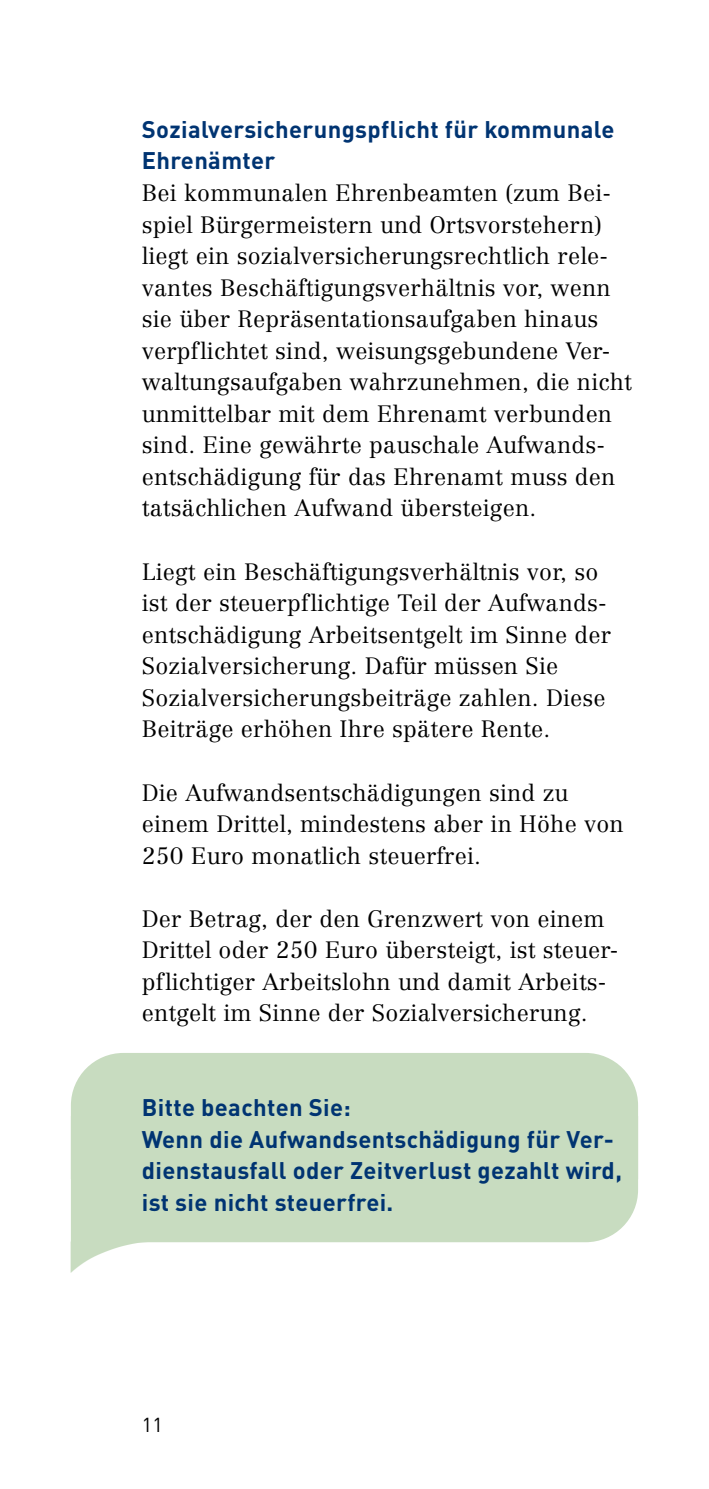
<style>
.page{position:relative;width:709px;height:1489px;background:#fff}
.page>*{position:absolute;margin:0;border:0;box-sizing:border-box;transform-origin:0 0}
.t1{font:700 23.75px/31.5px "DIN Pro";letter-spacing:.015em;color:#003472}
.t2{font:300 23.25px/31.5px "Centennial LT Pro";letter-spacing:.01em;color:#000}
.t3{font:20px "DIN Pro";color:#000}
</style>
<div class="page">
<div style="left:71px;top:1053px;width:567px;height:62px;background:#c8dcc0"></div>
<div style="left:71px;top:1115px;width:567px;height:127px;background:#c8dcc0"></div>
<svg style="left:71px;top:1241px;width:82px;height:2px"></svg>
<h3 class="t1" style="left:142px;top:111px;width:474px">Sozialversicherungspflicht für kommunale<br>Ehrenämter</h3>
<p class="t2" style="left:142px;top:177px;width:492px">Bei kommunalen Ehrenbeamten (zum Bei&shy;spiel Bürgermeistern und Ortsvorstehern) liegt ein sozialversicherungsrechtlich rele&shy;vantes Beschäftigungsverhältnis vor, wenn sie über Repräsentationsaufgaben hinaus verpflichtet sind, weisungsgebundene Ver&shy;waltungsaufgaben wahrzunehmen, die nicht unmittelbar mit dem Ehrenamt verbunden sind. Eine gewährte pauschale Aufwands&shy;entschädigung für das Ehrenamt muss den tatsächlichen Aufwand übersteigen.</p>
<p class="t2" style="left:142px;top:555px;width:471px">Liegt ein Beschäftigungsverhältnis vor, so ist der steuerpflichtige Teil der Aufwands&shy;entschädigung Arbeitsentgelt im Sinne der Sozialversicherung. Dafür müssen Sie Sozialversicherungsbeiträge zahlen. Diese Beiträge erhöhen Ihre spätere Rente.</p>
<p class="t2" style="left:142px;top:776px;width:483px">Die Aufwandsentschädigungen sind zu einem Drittel, mindestens aber in Höhe von<br>250 Euro monatlich steuerfrei.</p>
<p class="t2" style="left:142px;top:902px;width:478px">Der Betrag, der den Grenzwert von einem Drittel oder 250 Euro übersteigt, ist steuer&shy;pflichtiger Arbeitslohn und damit Arbeits&shy;entgelt im Sinne der Sozialversicherung.</p>
<p class="t1" style="left:142px;top:1088px;width:210px">Bitte beachten Sie:</p>
<p class="t1" style="left:142px;top:1120px;width:481px">Wenn die Aufwandsentschädigung für Ver&shy;dienstausfall oder Zeitverlust gezahlt wird, ist sie nicht steuerfrei.</p>
<p class="t3" style="left:142px;top:1408px;width:23px">11</p>
</div>
